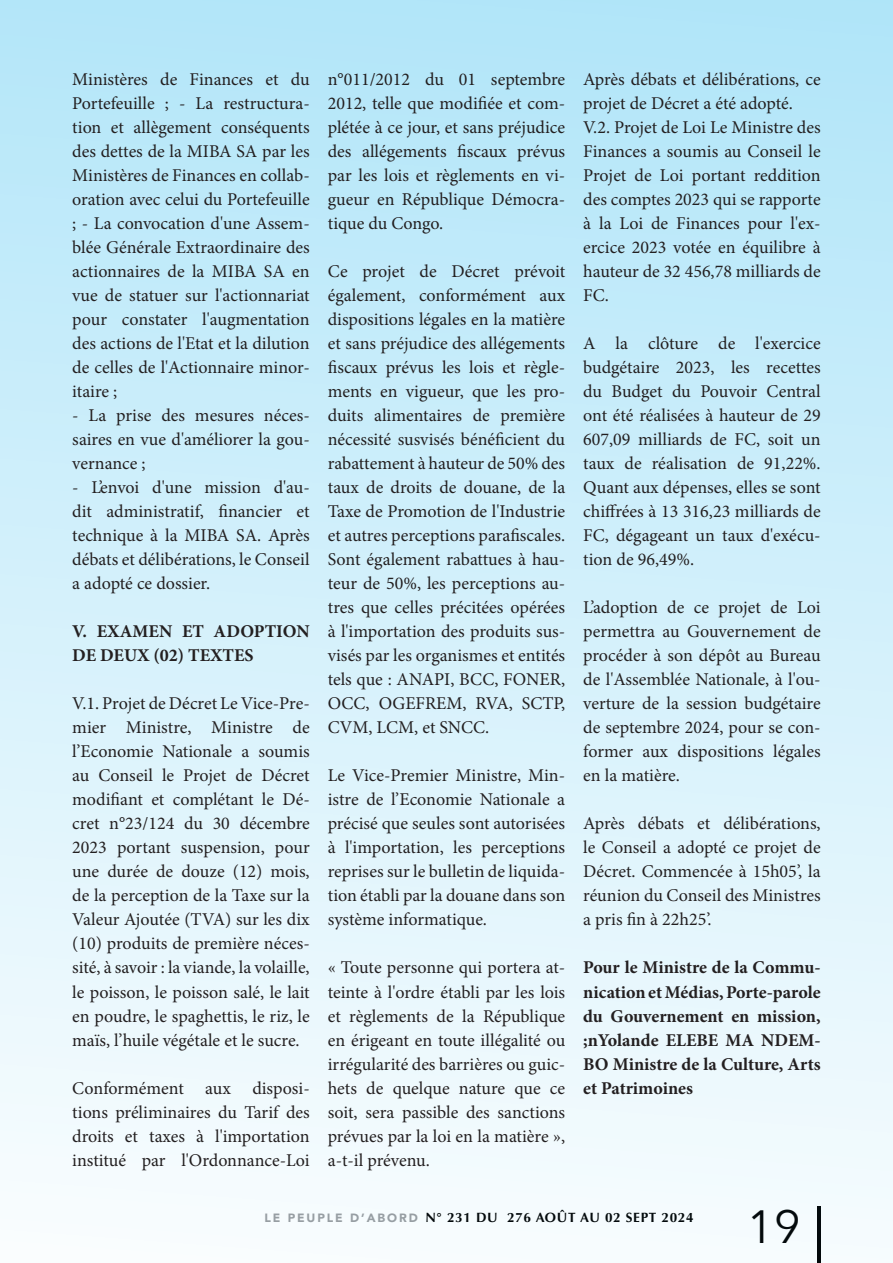
<style>
.page{position:relative;width:893px;height:1263px;background:#fff}
.page>*{position:absolute;margin:0;border:0;box-sizing:border-box;transform-origin:0 0}
.t1{font:46.5px "Avenir Next";color:#000}
.Texte_de_titre-_Alig{font:18px/24px "Minion Pro";color:#231f20;text-align:justify}
.Texte_de_titre-_Alig-2{font:700 18px/24px "Minion Pro";color:#231f20}
.t2{font:700 13.5px "Optima";letter-spacing:.05em;color:#000}
.s1{font-family:"Avenir";font-weight:900;font-size:12px;color:#9b9da0}
</style>
<div class="page">
<div style="left:0;top:0;width:893px;height:1263px;background:linear-gradient(to bottom,#b1e5f9,#f8fcfe)"></div>
<p class="Texte_de_titre-_Alig" style="left:72px;top:68px;width:239px">Ministères de Finances et du Portefeuille ; - La restructura&shy;tion et allègement conséquents des dettes de la MIBA SA par les Ministères de Finances en collab&shy;oration avec celui du Portefeuille ; - La convocation d'une Assem&shy;blée Générale Extraordinaire des actionnaires de la MIBA SA en vue de statuer sur l'actionnariat pour constater l'augmentation des actions de l'Etat et la dilution de celles de l'Actionnaire minor&shy;itaire ;</p>
<p class="Texte_de_titre-_Alig" style="left:72px;top:404px;width:239px">- La prise des mesures néces&shy;saires en vue d'améliorer la gou&shy;vernance ;</p>
<p class="Texte_de_titre-_Alig" style="left:72px;top:476px;width:239px">- L’envoi d'une mission d'au&shy;dit administratif, financier et technique à la MIBA SA. Après débats et délibérations, le Conseil a adopté ce dossier.</p>
<p class="Texte_de_titre-_Alig-2" style="left:72px;top:619px;width:239px">V. EXAMEN ET ADOPTION<br>DE DEUX (02) TEXTES</p>
<p class="Texte_de_titre-_Alig" style="left:72px;top:692px;width:239px">V.1. Projet de Décret Le Vice-Pre&shy;mier Ministre, Ministre de l’Economie Nationale a soumis au Conseil le Projet de Décret modifiant et complétant le Dé&shy;cret n°23/124 du 30 décembre 2023 portant suspension, pour une durée de douze (12) mois, de la perception de la Taxe sur la Valeur Ajoutée (TVA) sur les dix (10) produits de première néces&shy;sité, à savoir : la viande, la volaille, le poisson, le poisson salé, le lait en poudre, le spaghettis, le riz, le maïs, l’huile végétale et le sucre.</p>
<p class="Texte_de_titre-_Alig" style="left:72px;top:1076px;width:239px">Conformément aux disposi&shy;tions préliminaires du Tarif des droits et taxes à l'importation institué par l'Ordonnance-Loi</p>
<p class="Texte_de_titre-_Alig" style="left:328px;top:68px;width:239px">n°011/2012 du 01 septembre 2012, telle que modifiée et com&shy;plétée à ce jour, et sans préjudice des allégements fiscaux prévus par les lois et règlements en vi&shy;gueur en République Démocra&shy;tique du Congo.</p>
<p class="Texte_de_titre-_Alig" style="left:328px;top:260px;width:239px">Ce projet de Décret prévoit également, conformément aux dispositions légales en la matière et sans préjudice des allégements fiscaux prévus les lois et règle&shy;ments en vigueur, que les pro&shy;duits alimentaires de première nécessité susvisés bénéficient du rabattement à hauteur de 50% des taux de droits de douane, de la Taxe de Promotion de l'Industrie et autres perceptions parafiscales.<br>Sont également rabattues à hau&shy;teur de 50%, les perceptions au&shy;tres que celles précitées opérées à l'importation des produits sus&shy;visés par les organismes et entités tels que : ANAPI, BCC, FONER, OCC, OGEFREM, RVA, SCTP, CVM, LCM, et SNCC.</p>
<p class="Texte_de_titre-_Alig" style="left:328px;top:764px;width:239px">Le Vice-Premier Ministre, Min&shy;istre de l’Economie Nationale a précisé que seules sont autorisées à l'importation, les perceptions reprises sur le bulletin de liquida&shy;tion établi par la douane dans son système informatique.</p>
<p class="Texte_de_titre-_Alig" style="left:328px;top:956px;width:239px">« Toute personne qui portera at&shy;teinte à l'ordre établi par les lois et règlements de la République en érigeant en toute illégalité ou irrégularité des barrières ou guic&shy;hets de quelque nature que ce soit, sera passible des sanctions prévues par la loi en la matière », a-t-il prévenu.</p>
<p class="Texte_de_titre-_Alig" style="left:583px;top:68px;width:239px">Après débats et délibérations, ce projet de Décret a été adopté.</p>
<p class="Texte_de_titre-_Alig" style="left:583px;top:116px;width:239px">V.2. Projet de Loi Le Ministre des Finances a soumis au Conseil le Projet de Loi portant reddition des comptes 2023 qui se rapporte à la Loi de Finances pour l'ex&shy;ercice 2023 votée en équilibre à hauteur de 32 456,78 milliards de FC.</p>
<p class="Texte_de_titre-_Alig" style="left:583px;top:332px;width:239px">A la clôture de l'exercice budgétaire 2023, les recettes du Budget du Pouvoir Central ont été réalisées à hauteur de 29<br>607,09 milliards de FC, soit un taux de réalisation de 91,22%.<br>Quant aux dépenses, elles se sont chiffrées à 13 316,23 milliards de FC, dégageant un taux d'exécu&shy;tion de 96,49%.</p>
<p class="Texte_de_titre-_Alig" style="left:583px;top:596px;width:239px">L’adoption de ce projet de Loi permettra au Gouvernement de procéder à son dépôt au Bureau de l'Assemblée Nationale, à l'ou&shy;verture de la session budgétaire de septembre 2024, pour se con&shy;former aux dispositions légales en la matière.</p>
<p class="Texte_de_titre-_Alig" style="left:583px;top:812px;width:239px">Après débats et délibérations, le Conseil a adopté ce projet de Décret. Commencée à 15h05’, la réunion du Conseil des Ministres a pris fin à 22h25’.</p>
<p class="Texte_de_titre-_Alig-2" style="left:583px;top:955px;width:239px;text-align:justify">Pour le Ministre de la Commu&shy;nication et Médias, Porte-parole du Gouvernement en mission, ;nYolande ELEBE MA NDEM-BO Ministre de la Culture, Arts et Patrimoines</p>
<p class="t2" style="left:264px;top:1210px;width:431px"><span class="s1">LE PEUPLE D’ABORD</span> N° 231 DU 276 AOÛT AU 02 SEPT 2024</p>
<h1 class="t1" style="left:747px;top:1187px;width:55px">19</h1>
</div>
